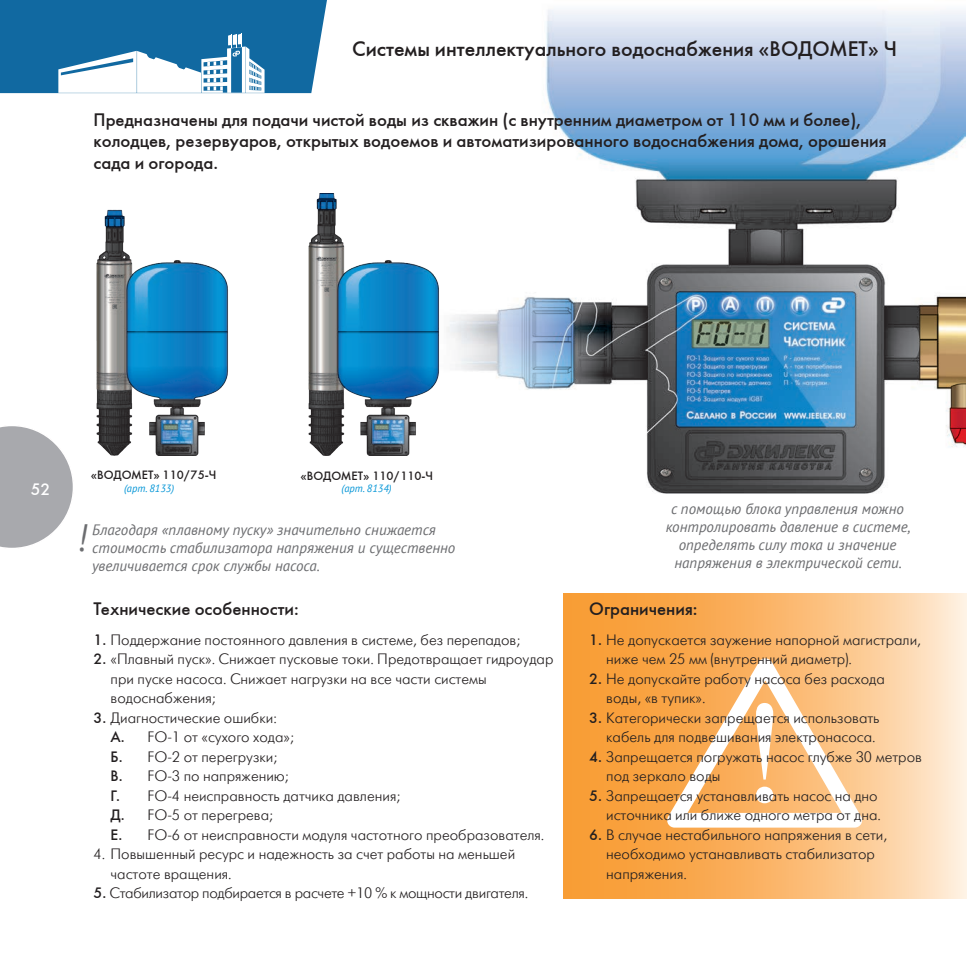
<style>
.page{position:relative;width:974px;height:974px;background:#fff}
.page>*{position:absolute;margin:0;border:0;box-sizing:border-box;transform-origin:0 0}
.t1{font:italic 38.1px "PT Sans";color:#6c6d70;scale:.87 1}
.t2{font:21px "Futuris C";color:#231f20}
.t3{font:18px/21.6px "Futuris C";color:#231f20}
.t4{font:16.5px "Futuris C";color:#fff}
.t5{font:15px/19.5px "Futuris Light C";color:#231f20}
.t6{font:italic 15px/18px "PT Sans";color:#6c6d70;text-align:center}
.t7{font:15px "Futuris Light C";letter-spacing:-.02em;color:#231f20}
.t8{font:12px "Futuris C";color:#231f20}
.t9{font:italic 10.5px "PT Sans";color:#0696d7}
.s1{font-family:"Futuris C"}
</style>
<div class="page">
<svg style="left:0;top:426px;width:73px;height:122px"></svg>
<div style="left:72px;top:505px;width:834px;height:118px;background:#fff"></div>
<div style="left:72px;top:164px;width:834px;height:321px;background:#fff"></div>
<svg style="left:0;top:0;width:327px;height:93px"></svg>
<img style="left:447px;top:10px;width:518px;height:484px">
<img style="left:564px;top:593px;width:403px;height:305px">
<svg style="left:667px;top:658px;width:195px;height:169px"></svg>
<img style="left:96px;top:194px;width:343px;height:259px">
<svg style="left:108px;top:453px;width:91px;height:3px"></svg>
<svg style="left:320px;top:453px;width:90px;height:3px"></svg>
<h2 class="t2" style="left:352px;top:36px;width:546px">Системы интеллектуального водоснабжения «ВОДОМЕТ» Ч</h2>
<p class="t3" style="left:94px;top:109px;width:794px">Предназначены для подачи чистой воды из скважин (с внутренним диаметром от 110 мм и более), колодцев, резервуаров, открытых водоемов и автоматизированного водоснабжения дома, орошения сада и огорода.</p>
<p class="t4" style="left:31px;top:479px;width:21px">52</p>
<p class="t8" style="left:91px;top:467px;width:127px">«ВОДОМЕТ» 110/75-Ч</p>
<p class="t9" style="left:124px;top:481px;width:52px">(арт. 8133)</p>
<p class="t8" style="left:301px;top:468px;width:134px">«ВОДОМЕТ» 110/110-Ч</p>
<p class="t9" style="left:341px;top:481px;width:52px">(арт. 8134)</p>
<h1 class="t1" style="left:77px;top:513px;width:12px">!</h1>
<p class="t6" style="left:92px;top:521px;width:365px;text-align:left">Благодаря «плавному пуску» значительно снижается стоимость стабилизатора напряжения и существенно увеличивается срок службы насоса.</p>
<p class="t3" style="left:94px;top:598px;width:207px">Технические особенности:</p>
<p class="t5" style="left:94px;top:630px;width:428px"><span class="s1">1.</span> Поддержание постоянного давления в системе, без перепадов;</p>
<p class="t5" style="left:111px;top:650px;width:444px;text-indent:-17px"><span class="s1">2.</span> «Плавный пуск». Снижает пусковые токи. Предотвращает гидроудар при пуске насоса. Снижает нагрузки на все части системы водоснабжения;</p>
<p class="t5" style="left:111px;top:708px;width:435px;text-indent:-17px"><span class="s1">3.</span> Диагностические ошибки:<br><span class="s1">А.</span> FO-1 от «сухого хода»;<br><span class="s1">Б.</span> FO-2 от перегрузки;<br><span class="s1">В.</span> FO-3 по напряжению;<br><span class="s1">Г.</span> FO-4 неисправность датчика давления;<br><span class="s1">Д.</span> FO-5 от перегрева;<br><span class="s1">Е.</span> FO-6 от неисправности модуля частотного преобразователя.</p>
<p class="t5" style="left:111px;top:845px;width:406px;text-indent:-17px">4. Повышенный ресурс и надежность за счет работы на меньшей частоте вращения.</p>
<p class="t7" style="left:94px;top:885px;width:436px"><span class="s1">5.</span> Стабилизатор подбирается в расчете +10 % к мощности двигателя.</p>
<p class="t6" style="left:665px;top:500px;width:246px">с помощью блока управления можно контролировать давление в системе, определять силу тока и значение напряжения в электрической сети.</p>
<p class="t3" style="left:589px;top:598px;width:110px">Ограничения:</p>
<p class="t5" style="left:606px;top:630px;width:316px;text-indent:-17px"><span class="s1">1.</span> Не допускается заужение напорной магистрали, ниже чем 25 мм (внутренний диаметр).</p>
<p class="t5" style="left:606px;top:669px;width:280px;text-indent:-17px"><span class="s1">2.</span> Не допускайте работу насоса без расхода воды, «в тупик».</p>
<p class="t5" style="left:589px;top:708px;width:292px;text-align:right"><span class="s1">3.</span> Категорически запрещается использовать кабель для подвешивания электронасоса.</p>
<p class="t5" style="left:606px;top:747px;width:317px;text-indent:-17px"><span class="s1">4.</span> Запрещается погружать насос глубже 30 метров под зеркало воды</p>
<p class="t5" style="left:589px;top:786px;width:293px;text-align:right"><span class="s1">5.</span> Запрещается устанавливать насос на дно источника или ближе одного метра от дна.</p>
<p class="t5" style="left:606px;top:825px;width:282px;text-indent:-17px"><span class="s1">6.</span> В случае нестабильного напряжения в сети, необходимо устанавливать стабилизатор напряжения.</p>
</div>
